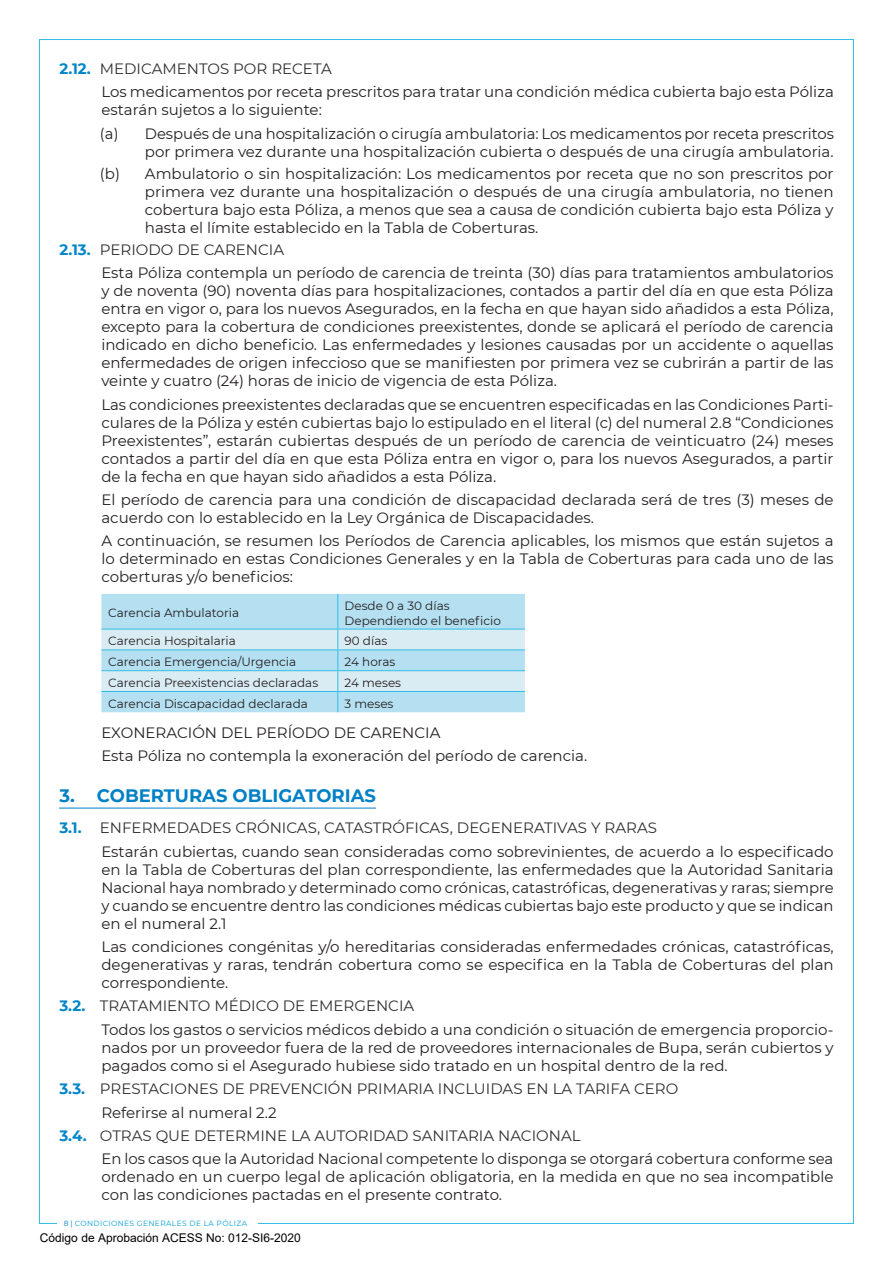
<style>
.page{position:relative;width:893px;height:1263px;background:#fff}
.page>*{position:absolute;margin:0;border:0;box-sizing:border-box;transform-origin:0 0}
.t1{font:700 18px "Montserrat";color:#0080c5}
.t2{font:15px/18px "Montserrat";color:#231f20}
.t3{font:15px "Montserrat";color:#312f30}
.t4{font:12px/14.4px "Montserrat";color:#231f20}
.t5{font:12px "Arial";color:#000}
.t6{font:7.5px "Montserrat";letter-spacing:.05em;color:#009fd8}
.s1{font-weight:700;color:#0085c8}
.s2{color:#312f30}
.s3{color:#0080c5}
</style>
<div class="page">
<hr style="left:59px;top:808px;width:317px;height:1px;background:#0080c5">
<div style="left:101px;top:594px;width:424px;height:35px;background:#b5e0f1"></div>
<hr style="left:337px;top:594px;width:1px;height:35px;background:#31bee6">
<svg style="left:101px;top:629px;width:424px;height:83px;background:#c1e4f1"></svg>
<p class="t2" style="left:101px;top:56px;width:734px;line-height:23.4px;text-indent:-42px"><span class="s1">2.12.</span> <span class="s2">MEDICAMENTOS POR RECETA<br></span>Los medicamentos por receta prescritos para tratar una condición médica cubierta bajo esta Póliza</p>
<p class="t2" style="left:100px;top:98px;width:735px;line-height:23.4px">estarán sujetos a lo siguiente:<br>(a) Después de una hospitalización o cirugía ambulatoria: Los medicamentos por receta prescritos</p>
<p class="t2" style="left:100px;top:140px;width:735px;line-height:22.4px;text-align:right">por primera vez durante una hospitalización cubierta o después de una cirugía ambulatoria.<br>(b) Ambulatorio o sin hospitalización: Los medicamentos por receta que no son prescritos por</p>
<p class="t2" style="left:145px;top:182px;width:690px;text-align:justify">primera vez durante una hospitalización o después de una cirugía ambulatoria, no tienen cobertura bajo esta Póliza, a menos que sea a causa de condición cubierta bajo esta Póliza y hasta el límite establecido en la Tabla de Coberturas.</p>
<p class="t2" style="left:101px;top:238px;width:734px;line-height:22.8px;text-indent:-42px"><span class="s1">2.13.</span> <span class="s2">PERIODO DE CARENCIA<br></span>Esta Póliza contempla un período de carencia de treinta (30) días para tratamientos ambulatorios</p>
<p class="t2" style="left:101px;top:281px;width:734px;text-align:justify">y de noventa (90) noventa días para hospitalizaciones, contados a partir del día en que esta Póliza entra en vigor o, para los nuevos Asegurados, en la fecha en que hayan sido añadidos a esta Póliza, excepto para la cobertura de condiciones preexistentes, donde se aplicará el período de carencia indicado en dicho beneficio. Las enfermedades y lesiones causadas por un accidente o aquellas enfermedades de origen infeccioso que se manifiesten por primera vez se cubrirán a partir de las veinte y cuatro (24) horas de inicio de vigencia de esta Póliza.</p>
<p class="t2" style="left:101px;top:395px;width:734px;text-align:justify">Las condiciones preexistentes declaradas que se encuentren especificadas en las Condiciones Parti&shy;culares de la Póliza y estén cubiertas bajo lo estipulado en el literal (c) del numeral 2.8 “Condiciones Preexistentes”, estarán cubiertas después de un período de carencia de veinticuatro (24) meses contados a partir del día en que esta Póliza entra en vigor o, para los nuevos Asegurados, a partir de la fecha en que hayan sido añadidos a esta Póliza.</p>
<p class="t2" style="left:101px;top:490px;width:734px">El período de carencia para una condición de discapacidad declarada será de tres (3) meses de acuerdo con lo establecido en la Ley Orgánica de Discapacidades.</p>
<p class="t2" style="left:101px;top:532px;width:734px;text-align:justify">A continuación, se resumen los Períodos de Carencia aplicables, los mismos que están sujetos a lo determinado en estas Condiciones Generales y en la Tabla de Coberturas para cada uno de las coberturas y/o beneficios:</p>
<p class="t4" style="left:108px;top:605px;width:132px">Carencia Ambulatoria</p>
<p class="t4" style="left:345px;top:598px;width:158px">Desde 0 a 30 días<br>Dependiendo el beneficio</p>
<p class="t4" style="left:108px;top:633px;width:129px">Carencia Hospitalaria</p>
<p class="t4" style="left:345px;top:633px;width:44px">90 días</p>
<p class="t4" style="left:108px;top:654px;width:190px">Carencia Emergencia/Urgencia</p>
<p class="t4" style="left:345px;top:654px;width:52px">24 horas</p>
<p class="t4" style="left:108px;top:675px;width:212px">Carencia Preexistencias declaradas</p>
<p class="t4" style="left:345px;top:675px;width:58px">24 meses</p>
<p class="t4" style="left:108px;top:696px;width:201px">Carencia Discapacidad declarada</p>
<p class="t4" style="left:345px;top:696px;width:50px">3 meses</p>
<p class="t2" style="left:101px;top:720px;width:487px;line-height:23.4px">EXONERACIÓN DEL PERÍODO DE CARENCIA<br>Esta Póliza no contempla la exoneración del período de carencia.</p>
<p class="t1" style="left:59px;top:782px;width:318px">3. COBERTURAS OBLIGATORIAS</p>
<p class="t2" style="left:101px;top:816px;width:734px;line-height:23.4px;text-indent:-42px"><span class="s1">3.1.</span> <span class="s2">ENFERMEDADES CRÓNICAS, CATASTRÓFICAS, DEGENERATIVAS Y RARAS<br></span>Estarán cubiertas, cuando sean consideradas como sobrevinientes, de acuerdo a lo especificado</p>
<p class="t2" style="left:101px;top:860px;width:734px;text-align:justify">en la Tabla de Coberturas del plan correspondiente, las enfermedades que la Autoridad Sanitaria Nacional haya nombrado y determinado como crónicas, catastróficas, degenerativas y raras; siempre y cuando se encuentre dentro las condiciones médicas cubiertas bajo este producto y que se indican en el numeral 2.1</p>
<p class="t2" style="left:101px;top:937px;width:734px;text-align:justify">Las condiciones congénitas y/o hereditarias consideradas enfermedades crónicas, catastróficas, degenerativas y raras, tendrán cobertura como se especifica en la Tabla de Coberturas del plan correspondiente.</p>
<p class="t2" style="left:101px;top:994px;width:734px;line-height:23.4px;text-indent:-42px"><span class="s1">3.2.</span> <span class="s2">TRATAMIENTO MÉDICO DE EMERGENCIA<br></span>Todos los gastos o servicios médicos debido a una condición o situación de emergencia proporcio-</p>
<p class="t2" style="left:101px;top:1038px;width:734px">nados por un proveedor fuera de la red de proveedores internacionales de Bupa, serán cubiertos y pagados como si el Asegurado hubiese sido tratado en un hospital dentro de la red.</p>
<p class="t3" style="left:59px;top:1078px;width:620px"><span class="s1">3.3.</span> PRESTACIONES DE PREVENCIÓN PRIMARIA INCLUIDAS EN LA TARIFA CERO</p>
<p class="t2" style="left:101px;top:1103px;width:177px">Referirse al numeral 2.2</p>
<p class="t3" style="left:59px;top:1125px;width:523px"><span class="s1">3.4.</span> OTRAS QUE DETERMINE LA AUTORIDAD SANITARIA NACIONAL</p>
<p class="t2" style="left:101px;top:1149px;width:733px">En los casos que la Autoridad Nacional competente lo disponga se otorgará cobertura conforme sea</p>
<p class="t2" style="left:101px;top:1167px;width:734px">ordenado en un cuerpo legal de aplicación obligatoria, en la medida en que no sea incompatible con las condiciones pactadas en el presente contrato.</p>
<p class="t5" style="left:40px;top:1230px;width:262px">Código de Aprobación ACESS No: 012-SI6-2020</p>
<p class="t6" style="left:64px;top:1218px;width:185px"><span class="s3">8 |</span> CONDICIONES GENERALES DE LA PÓLIZA</p>
</div>
